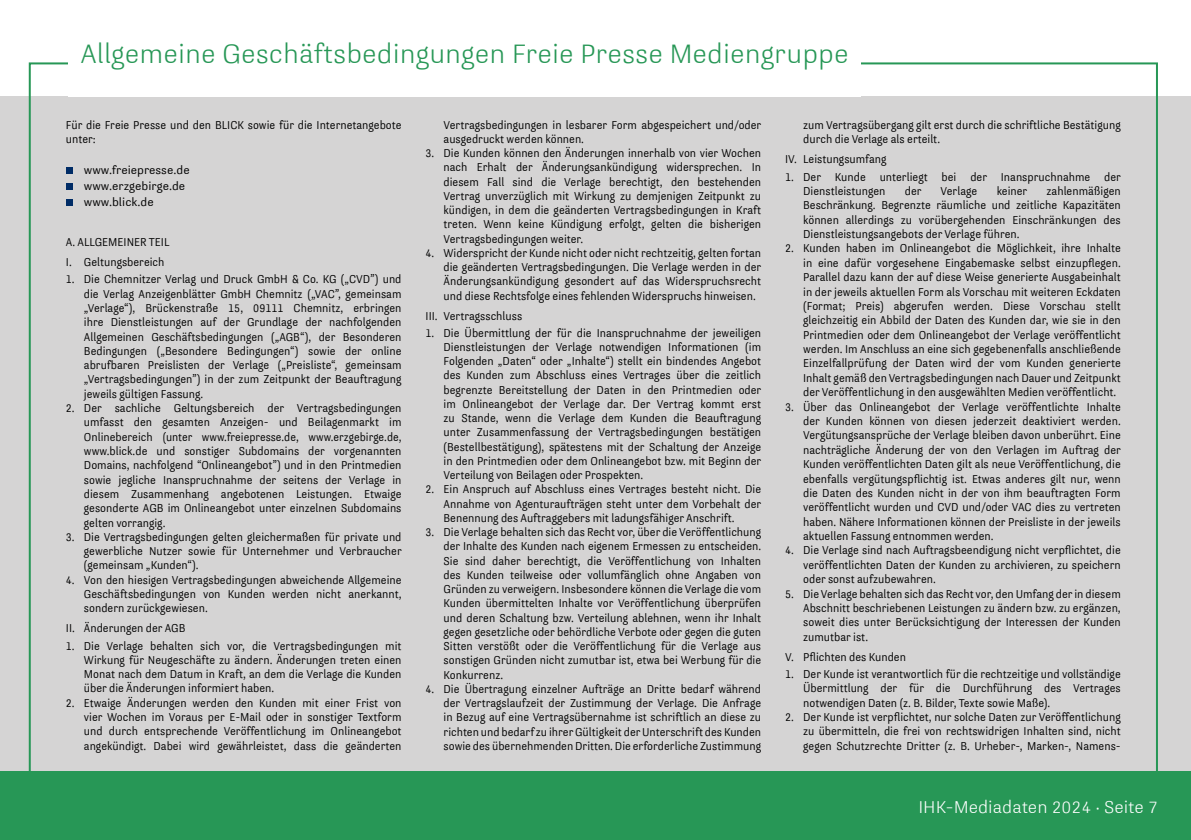
<style>
.page{position:relative;width:1191px;height:840px;background:#fff}
.page>*{position:absolute;margin:0;border:0;box-sizing:border-box;transform-origin:0 0}
.t1{font:300 28px "Medien Union Sans";color:#279756}
.t2{font:300 18px "Medien Union Sans";color:#fff}
.t3{font:12px/14.2px "Medien Union Sans";color:#000;text-align:justify;scale:.91 1}
.t4{font:12px/16.2px "Medien Union Sans";color:#000}
</style>
<div class="page">
<div style="left:0;top:96px;width:1191px;height:743px;background:#d5d4d4"></div>
<div style="left:0;top:771px;width:1191px;height:68px;background:#279756"></div>
<div style="left:66px;top:167px;width:7px;height:7px;background:#002c66"></div>
<div style="left:66px;top:183px;width:7px;height:7px;background:#002c66"></div>
<div style="left:66px;top:199px;width:7px;height:7px;background:#002c66"></div>
<h1 class="t1" style="left:80px;top:37px;width:769px">Allgemeine Geschäftsbedingungen Freie Presse Mediengruppe</h1>
<p class="t3" style="left:66px;top:117px;width:370px">Für die Freie Presse und den BLICK sowie für die Internetangebote unter:</p>
<p class="t4" style="left:84px;top:161px;width:107px">www.freiepresse.de www.erzgebirge.de www.blick.de</p>
<p class="t3" style="left:66px;top:235px;width:28px">A. Allgemeiner</p>
<p class="t3" style="left:66px;top:232px;width:110px;line-height:20px;text-indent:83px">Teil<br>I. Geltungsbereich</p>
<p class="t3" style="left:84px;top:272px;width:350px;text-indent:-18px">1. Die Chemnitzer Verlag und Druck GmbH &amp; Co. KG („CVD”) und die Verlag Anzeigenblätter GmbH Chemnitz („VAC”, gemeinsam „Verlage“), Brückenstraße 15, 09111 Chemnitz, erbringen ihre Dienstleistungen auf der Grundlage der nachfolgenden Allgemeinen Geschäftsbedingungen („AGB“), der Besonderen Bedingungen („Besondere Bedingungen“) sowie der online abrufbaren Preislisten der Verlage („Preisliste“, gemeinsam „Vertragsbedingungen”) in der zum Zeitpunkt der Beauftragung jeweils gültigen Fassung.</p>
<p class="t3" style="left:84px;top:400px;width:350px;text-indent:-18px">2. Der sachliche Geltungsbereich der Vertragsbedingungen umfasst den gesamten Anzeigen- und Beilagenmarkt im Onlinebereich (unter www.freiepresse.de, www.erzgebirge.de, www.blick.de und sonstiger Subdomains der vorgenannten Domains, nachfolgend “Onlineangebot”) und in den Printmedien sowie jegliche Inanspruchnahme der seitens der Verlage in diesem Zusammenhang angebotenen Leistungen. Etwaige gesonderte AGB im Onlineangebot unter einzelnen Subdomains gelten vorrangig.</p>
<p class="t3" style="left:84px;top:529px;width:351px;text-indent:-18px">3. Die Vertragsbedingungen gelten gleichermaßen für private und gewerbliche Nutzer sowie für Unternehmer und Verbraucher (gemeinsam „Kunden“).</p>
<p class="t3" style="left:84px;top:572px;width:350px;text-indent:-18px">4. Von den hiesigen Vertragsbedingungen abweichende Allgemeine Geschäftsbedingungen von Kunden werden nicht anerkannt, sondern zurückgewiesen.</p>
<p class="t3" style="left:66px;top:620px;width:133px">II. Änderungen der AGB</p>
<p class="t3" style="left:84px;top:638px;width:350px;text-indent:-18px">1. Die Verlage behalten sich vor, die Vertragsbedingungen mit Wirkung für Neugeschäfte zu ändern. Änderungen treten einen Monat nach dem Datum in Kraft, an dem die Verlage die Kunden über die Änderungen informiert haben.</p>
<p class="t3" style="left:84px;top:695px;width:350px;text-indent:-18px">2. Etwaige Änderungen werden den Kunden mit einer Frist von vier Wochen im Voraus per E-Mail oder in sonstiger Textform und durch entsprechende Veröffentlichung im Onlineangebot angekündigt. Dabei wird gewährleistet, dass die geänderten</p>
<p class="t3" style="left:443px;top:117px;width:351px">Vertragsbedingungen in lesbarer Form abgespeichert und/oder ausgedruckt werden können.</p>
<p class="t3" style="left:443px;top:146px;width:350px;text-indent:-18px">3. Die Kunden können den Änderungen innerhalb von vier Wochen nach Erhalt der Änderungsankündigung widersprechen. In diesem Fall sind die Verlage berechtigt, den bestehenden Vertrag unverzüglich mit Wirkung zu demjenigen Zeitpunkt zu kündigen, in dem die geänderten Vertragsbedingungen in Kraft treten. Wenn keine Kündigung erfolgt, gelten die bisherigen Vertragsbedingungen weiter.</p>
<p class="t3" style="left:443px;top:245px;width:351px;text-indent:-18px">4. Widerspricht der Kunde nicht oder nicht rechtzeitig, gelten fortan die geänderten Vertragsbedingungen. Die Verlage werden in der Änderungsankündigung gesondert auf das Widerspruchsrecht und diese Rechtsfolge eines fehlenden Widerspruchs hinweisen.</p>
<p class="t3" style="left:425px;top:308px;width:108px">III. Vertragsschluss</p>
<p class="t3" style="left:443px;top:325px;width:351px;text-indent:-18px">1. Die Übermittlung der für die Inanspruchnahme der jeweiligen Dienstleistungen der Verlage notwendigen Informationen (im Folgenden „Daten“ oder „Inhalte“) stellt ein bindendes Angebot des Kunden zum Abschluss eines Vertrages über die zeitlich begrenzte Bereitstellung der Daten in den Printmedien oder im Onlineangebot der Verlage dar. Der Vertrag kommt erst zu Stande, wenn die Verlage dem Kunden die Beauftragung unter Zusammenfassung der Vertragsbedingungen bestätigen (Bestellbestätigung), spätestens mit der Schaltung der Anzeige in den Printmedien oder dem Onlineangebot bzw. mit Beginn der Verteilung von Beilagen oder Prospekten.</p>
<p class="t3" style="left:443px;top:482px;width:351px;text-indent:-18px">2. Ein Anspruch auf Abschluss eines Vertrages besteht nicht. Die Annahme von Agenturaufträgen steht unter dem Vorbehalt der Benennung des Auftraggebers mit ladungsfähiger Anschrift.</p>
<p class="t3" style="left:443px;top:524px;width:350px;text-indent:-18px">3. Die Verlage behalten sich das Recht vor, über die Veröffentlichung der Inhalte des Kunden nach eigenem Ermessen zu entscheiden.<br>Sie sind daher berechtigt, die Veröffentlichung von Inhalten des Kunden teilweise oder vollumfänglich ohne Angaben von Gründen zu verweigern. Insbesondere können die Verlage die vom Kunden übermittelten Inhalte vor Veröffentlichung überprüfen und deren Schaltung bzw. Verteilung ablehnen, wenn ihr Inhalt gegen gesetzliche oder behördliche Verbote oder gegen die guten Sitten verstößt oder die Veröffentlichung für die Verlage aus sonstigen Gründen nicht zumutbar ist, etwa bei Werbung für die Konkurrenz.</p>
<p class="t3" style="left:443px;top:681px;width:350px;text-indent:-18px">4. Die Übertragung einzelner Aufträge an Dritte bedarf während der Vertragslaufzeit der Zustimmung der Verlage. Die Anfrage in Bezug auf eine Vertragsübernahme ist schriftlich an diese zu richten und bedarf zu ihrer Gültigkeit der Unterschrift des Kunden sowie des übernehmenden Dritten. Die erforderliche Zustimmung</p>
<p class="t3" style="left:803px;top:117px;width:350px">zum Vertragsübergang gilt erst durch die schriftliche Bestätigung durch die Verlage als erteilt.</p>
<p class="t3" style="left:785px;top:152px;width:113px">IV. Leistungsumfang</p>
<p class="t3" style="left:803px;top:169px;width:351px;text-indent:-18px">1. Der Kunde unterliegt bei der Inanspruchnahme der<br>Dienstleistungen</p>
<p class="t3" style="left:803px;top:183px;width:350px;text-indent:243px">zahlenmäßigen Beschränkung. Begrenzte räumliche und zeitliche Kapazitäten können allerdings zu vorübergehenden Einschränkungen des Dienstleistungsangebots der Verlage führen.</p>
<p class="t3" style="left:803px;top:241px;width:350px;text-indent:-18px">2. Kunden haben im Onlineangebot die Möglichkeit, ihre Inhalte in eine dafür vorgesehene Eingabemaske selbst einzupflegen.<br>Parallel dazu kann der auf diese Weise generierte Ausgabeinhalt in der jeweils aktuellen Form als Vorschau mit weiteren Eckdaten (Format; Preis) abgerufen werden. Diese Vorschau stellt gleichzeitig ein Abbild der Daten des Kunden dar, wie sie in den Printmedien oder dem Onlineangebot der Verlage veröffentlicht werden. Im Anschluss an eine sich gegebenenfalls anschließende Einzelfallprüfung der Daten wird der vom Kunden generierte Inhalt gemäß den Vertragsbedingungen nach Dauer und Zeitpunkt der Veröffentlichung in den ausgewählten Medien veröffentlicht.</p>
<p class="t3" style="left:803px;top:399px;width:351px;text-indent:-18px">3. Über das Onlineangebot der Verlage veröffentlichte Inhalte der Kunden können von diesen jederzeit deaktiviert werden.<br>Vergütungsansprüche der Verlage bleiben davon unberührt. Eine nachträgliche Änderung der von den Verlagen im Auftrag der Kunden veröffentlichten Daten gilt als neue Veröffentlichung, die ebenfalls vergütungspflichtig ist. Etwas anderes gilt nur, wenn die Daten des Kunden nicht in der von ihm beauftragten Form veröffentlicht wurden und CVD und/oder VAC dies zu vertreten haben. Nähere Informationen können der Preisliste in der jeweils aktuellen Fassung entnommen werden.</p>
<p class="t3" style="left:803px;top:542px;width:350px;text-indent:-18px">4. Die Verlage sind nach Auftragsbeendigung nicht verpflichtet, die veröffentlichten Daten der Kunden zu archivieren, zu speichern oder sonst aufzubewahren.</p>
<p class="t3" style="left:803px;top:586px;width:350px;text-indent:-18px">5. Die Verlage behalten sich das Recht vor, den Umfang der in diesem Abschnitt beschriebenen Leistungen zu ändern bzw. zu ergänzen, soweit dies unter Berücksichtigung der Interessen der Kunden zumutbar ist.</p>
<p class="t3" style="left:785px;top:649px;width:134px">V. Pflichten des Kunden</p>
<p class="t3" style="left:803px;top:666px;width:350px;text-indent:-18px">1. Der Kunde ist verantwortlich für die rechtzeitige und vollständige Übermittlung der für die Durchführung des Vertrages notwendigen Daten (z. B. Bilder, Texte sowie Maße).</p>
<p class="t3" style="left:803px;top:709px;width:350px;text-indent:-18px">2. Der Kunde ist verpflichtet, nur solche Daten zur Veröffentlichung zu übermitteln, die frei von rechtswidrigen Inhalten sind, nicht gegen Schutzrechte Dritter (z. B. Urheber-, Marken-, Namens-</p>
<p class="t3" style="left:905px;top:183px;width:20px">der</p>
<p class="t3" style="left:940px;top:183px;width:42px">Verlage</p>
<p class="t3" style="left:996px;top:183px;width:35px">keiner</p>
<h2 class="t2" style="left:918px;top:795px;width:241px">IHK-Mediadaten 2024 · Seite 7</h2>
</div>
